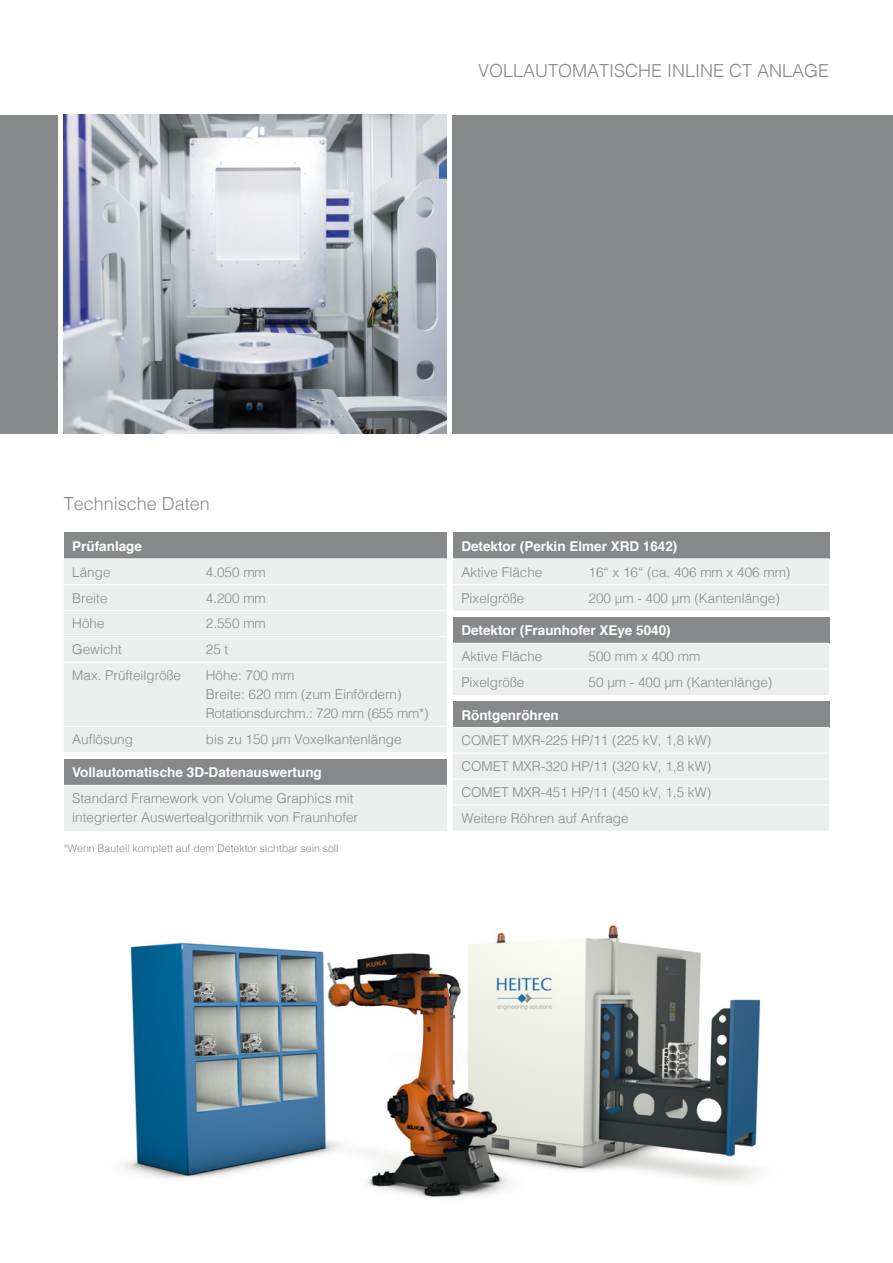
<style>
.page{position:relative;width:893px;height:1263px;background:#fff}
.page>*{position:absolute;margin:0;border:0;box-sizing:border-box;transform-origin:0 0}
.t1{font:300 18px "Helvetica";color:#87888a}
.t2{font:300 13.5px/19.2px "Helvetica";color:#87888a}
.t3{font:700 13.5px "Helvetica";color:#fff}
.t4{font:300 10.5px "Helvetica";color:#87888a}
</style>
<div class="page">
<img style="left:64px;top:115px;width:382px;height:319px">
<img style="left:124px;top:925px;width:637px;height:273px">
<div style="left:0;top:115px;width:57px;height:319px;background:#87888a"></div>
<div style="left:453px;top:115px;width:440px;height:319px;background:#87888a"></div>
<div style="left:64px;top:533px;width:382px;height:26px;background:#87888a"></div>
<div style="left:64px;top:559px;width:382px;height:193px;background:#eceded"></div>
<hr style="left:64px;top:558px;width:136px;height:1px;background:#fff">
<hr style="left:200px;top:558px;width:246px;height:1px;background:#fff">
<hr style="left:64px;top:636px;width:136px;height:1px;background:#fff">
<hr style="left:200px;top:636px;width:246px;height:1px;background:#fff">
<hr style="left:64px;top:584px;width:136px;height:1px;background:#fff">
<hr style="left:200px;top:584px;width:246px;height:1px;background:#fff">
<hr style="left:64px;top:610px;width:136px;height:1px;background:#fff">
<hr style="left:200px;top:610px;width:246px;height:1px;background:#fff">
<hr style="left:64px;top:662px;width:136px;height:1px;background:#fff">
<hr style="left:200px;top:662px;width:246px;height:1px;background:#fff">
<hr style="left:64px;top:726px;width:136px;height:1px;background:#fff">
<hr style="left:200px;top:726px;width:246px;height:1px;background:#fff">
<div style="left:453px;top:701px;width:376px;height:27px;background:#87888a"></div>
<div style="left:453px;top:728px;width:376px;height:103px;background:#eceded"></div>
<hr style="left:453px;top:727px;width:376px;height:1px;background:#fff">
<hr style="left:453px;top:779px;width:376px;height:1px;background:#fff">
<hr style="left:453px;top:753px;width:376px;height:1px;background:#fff">
<hr style="left:453px;top:804px;width:376px;height:1px;background:#fff">
<div style="left:64px;top:759px;width:382px;height:26px;background:#87888a"></div>
<div style="left:64px;top:785px;width:382px;height:46px;background:#eceded"></div>
<hr style="left:64px;top:785px;width:382px;height:1px;background:#fff">
<div style="left:453px;top:533px;width:376px;height:26px;background:#87888a"></div>
<div style="left:453px;top:559px;width:376px;height:52px;background:#eceded"></div>
<hr style="left:453px;top:558px;width:130px;height:1px;background:#fff">
<hr style="left:583px;top:558px;width:246px;height:1px;background:#fff">
<hr style="left:453px;top:584px;width:130px;height:1px;background:#fff">
<hr style="left:583px;top:584px;width:246px;height:1px;background:#fff">
<div style="left:453px;top:617px;width:376px;height:26px;background:#87888a"></div>
<div style="left:453px;top:644px;width:376px;height:51px;background:#eceded"></div>
<hr style="left:453px;top:669px;width:130px;height:1px;background:#fff">
<hr style="left:583px;top:669px;width:246px;height:1px;background:#fff">
<h1 class="t1" style="left:478px;top:55px;width:353px">VOLLAUTOMATISCHE INLINE CT ANLAGE</h1>
<h1 class="t1" style="left:64px;top:489px;width:148px">Technische Daten</h1>
<p class="t3" style="left:72px;top:535px;width:71px">Prüfanlage</p>
<p class="t2" style="left:72px;top:561px;width:40px">Länge</p>
<p class="t2" style="left:206px;top:561px;width:62px">4.050 mm</p>
<p class="t2" style="left:72px;top:587px;width:37px">Breite</p>
<p class="t2" style="left:206px;top:587px;width:62px">4.200 mm</p>
<p class="t2" style="left:72px;top:613px;width:34px">Höhe</p>
<p class="t2" style="left:206px;top:613px;width:62px">2.550 mm</p>
<p class="t2" style="left:72px;top:639px;width:51px">Gewicht</p>
<p class="t2" style="left:206px;top:639px;width:24px">25 t</p>
<p class="t2" style="left:72px;top:665px;width:110px">Max. Prüfteilgröße</p>
<p class="t2" style="left:206px;top:665px;width:224px">Höhe: 700 mm<br>Breite: 620 mm (zum Einfördern)<br>Rotationsdurchm.: 720 mm (655 mm*)</p>
<p class="t2" style="left:72px;top:729px;width:62px">Auflösung</p>
<p class="t2" style="left:206px;top:729px;width:197px">bis zu 150 µm Voxelkantenlänge</p>
<p class="t3" style="left:72px;top:762px;width:251px">Vollautomatische 3D-Datenauswertung</p>
<p class="t2" style="left:72px;top:787px;width:287px">Standard Framework von Volume Graphics mit integrierter Auswertealgorithmik von Fraunhofer</p>
<p class="t4" style="left:64px;top:839px;width:276px">*Wenn Bauteil komplett auf dem Detektor sichtbar sein soll</p>
<p class="t3" style="left:461px;top:535px;width:218px">Detektor (Perkin Elmer XRD 1642)</p>
<p class="t2" style="left:461px;top:561px;width:83px">Aktive Fläche</p>
<p class="t2" style="left:589px;top:561px;width:203px">16“ x 16“ (ca. 406 mm x 406 mm)</p>
<p class="t2" style="left:461px;top:587px;width:65px">Pixelgröße</p>
<p class="t2" style="left:589px;top:587px;width:193px">200 μm - 400 μm (Kantenlänge)</p>
<p class="t3" style="left:461px;top:619px;width:211px">Detektor (Fraunhofer XEye 5040)</p>
<p class="t2" style="left:461px;top:646px;width:83px">Aktive Fläche</p>
<p class="t2" style="left:589px;top:646px;width:113px">500 mm x 400 mm</p>
<p class="t2" style="left:461px;top:671px;width:65px">Pixelgröße</p>
<p class="t2" style="left:589px;top:671px;width:185px">50 μm - 400 μm (Kantenlänge)</p>
<p class="t3" style="left:461px;top:704px;width:99px">Röntgenröhren</p>
<p class="t2" style="left:461px;top:726px;width:251px;line-height:25.8px;text-align:justify">COMET MXR-225 HP/11 (225 kV, 1,8 kW)<br>COMET MXR-320 HP/11 (320 kV, 1,8 kW)<br>COMET MXR-451 HP/11 (450 kV, 1,5 kW)<br>Weitere Röhren auf Anfrage</p>
</div>
